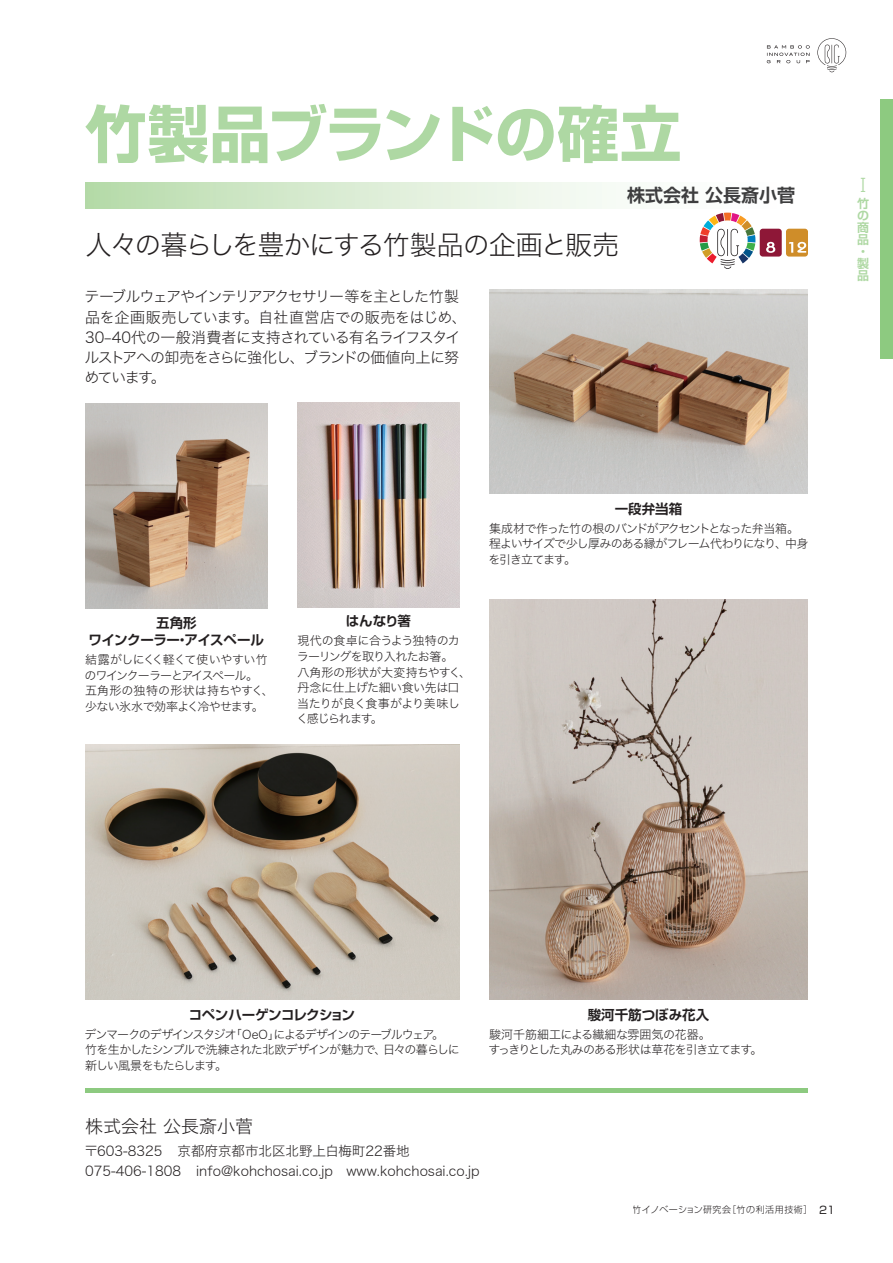
<style>
.page{position:relative;width:893px;height:1263px;background:#fff}
.page>*{position:absolute;margin:0;border:0;box-sizing:border-box;transform-origin:0 0}
.t1{font:700 61.5px "Shin Go Pro";letter-spacing:-.005em;color:#aed8a3}
.t2{font:27px "Hiragino Sans W2";letter-spacing:-.06em;color:#231f20}
.t3{font:18px "Hiragino Sans W2";color:#231f20}
.t4{font:700 18px "Shin Go Pro De";color:#3e3e3f}
.t5{font:300 18px "Shin Go Pro";color:#aed8a3}
.t6{font:15px/20.2px "Hiragino Sans W2";letter-spacing:-.055em;color:#231f20}
.t7{font:13.5px/20.2px "Hiragino Sans W2";color:#231f20}
.t8{font:700 13.5px/16.5px "Shin Go Pro De";letter-spacing:-.02em;color:#231f20;text-align:center}
.t9{font:700 13.5px "Shin Go Pro De";letter-spacing:-.04em;color:#231f20}
.t10{font:700 13.5px "Shin Go Pro De";color:#231f20}
.t11{font:12px/15.6px "Hiragino Sans W2";letter-spacing:-.045em;color:#231f20}
.t12{font:12px/15.6px "Hiragino Sans W2";letter-spacing:-.095em;color:#231f20}
.t13{font:12px/15.6px "Hiragino Sans W2";letter-spacing:-.07em;color:#231f20}
.t14{font:12px/15.6px "Hiragino Sans W2";letter-spacing:-.05em;color:#231f20}
.t15{font:700 12px/12px "Shin Go Pro De";color:#aed8a3}
.t16{font:300 9px "Shin Go Pro";letter-spacing:.06em;color:#231f20}
.s1{font-weight:400;font-size:10.5px}
</style>
<div class="page">
<hr style="left:85px;top:1089px;width:723px;height:4px;background:#8dca80">
<svg style="left:817px;top:38px;width:29px;height:34px"></svg>
<svg style="left:767px;top:45px;width:43px;height:18px"></svg>
<div style="left:880px;top:99px;width:13px;height:259px;background:#8dca80"></div>
<svg style="left:700px;top:213px;width:55px;height:56px"></svg>
<div style="left:760px;top:229px;width:22px;height:28px;background:#8e1737;border-radius:3px"></div>
<svg style="left:766px;top:242px;width:9px;height:11px"></svg>
<div style="left:786px;top:229px;width:22px;height:28px;background:#cf8d29;border-radius:3px"></div>
<svg style="left:789px;top:242px;width:17px;height:11px"></svg>
<div style="left:85px;top:183px;width:723px;height:25px;background:linear-gradient(to right,#bcddb0,#fff)"></div>
<img style="left:298px;top:403px;width:161px;height:204px">
<img style="left:85px;top:404px;width:183px;height:204px">
<img style="left:489px;top:289px;width:319px;height:204px">
<img style="left:489px;top:600px;width:319px;height:399px">
<img style="left:85px;top:744px;width:374px;height:255px">
<h1 class="t1" style="left:85px;top:85px;width:598px">竹製品ブランドの確立</h1>
<h3 class="t4" style="left:627px;top:181px;width:169px">株式会社 公長斎小菅</h3>
<h2 class="t2" style="left:85px;top:221px;width:536px">人々の暮らしを豊かにする竹製品の企画と販売</h2>
<p class="t6" style="left:84px;top:285px;width:384px">テーブルウェアやインテリアアクセサリー等を主とした竹製品を企画販売しています。自社直営店での販売をはじめ、<br>30-40代の一般消費者に支持されている有名ライフスタイルストアへの卸売をさらに強化し、ブランドの価値向上に努めています。</p>
<p class="t8" style="left:89px;top:613px;width:177px">五角形<br>ワインクーラー・アイスペール</p>
<p class="t14" style="left:85px;top:651px;width:191px">結露がしにくく軽くて使いやすい竹のワインクーラーとアイスペール。<br>五角形の独特の形状は持ちやすく、少ない氷水で効率よく冷やせます。</p>
<p class="t8" style="left:346px;top:611px;width:66px">はんなり箸</p>
<p class="t11" style="left:296px;top:632px;width:176px">現代の食卓に合うよう独特のカラーリングを取り入れたお箸。<br>八角形の形状が大変持ちやすく、丹念に仕上げた細い食い先は口当たりが良く食事がより美味しく感じられます。</p>
<p class="t8" style="left:615px;top:499px;width:69px">一段弁当箱</p>
<p class="t13" style="left:488px;top:519px;width:321px">集成材で作った竹の根のバンドがアクセントとなった弁当箱。程よいサイズで少し厚みのある縁がフレーム代わりになり、中身を引き立てます。</p>
<h3 class="t5" style="left:854px;top:170px;width:13px">Ⅰ</h3>
<p class="t15" style="left:857px;top:196px;width:13px">竹の商品・製品</p>
<p class="t9" style="left:189px;top:1003px;width:168px">コペンハーゲンコレクション</p>
<p class="t12" style="left:85px;top:1025px;width:377px">デンマークのデザインスタジオ「OeO」によるデザインのテーブルウェア。<br>竹を生かしたシンプルで洗練された北欧デザインが魅力で、日々の暮らしに新しい風景をもたらします。</p>
<p class="t10" style="left:588px;top:1003px;width:123px">駿河千筋つぼみ花入</p>
<p class="t11" style="left:488px;top:1025px;width:275px">駿河千筋細工による繊細な雰囲気の花器。<br>すっきりとした丸みのある形状は草花を引き立てます。</p>
<h3 class="t3" style="left:85px;top:1110px;width:169px">株式会社 公長斎小菅</h3>
<p class="t7" style="left:84px;top:1140px;width:397px">〒603-8325　京都府京都市北区北野上白梅町22番地<br>075-406-1808　info@kohchosai.co.jp　www.kohchosai.co.jp</p>
<p class="t16" style="left:633px;top:1202px;width:204px">竹イノベーション研究会［竹の利活用技術］ <span class="s1">21</span></p>
</div>
